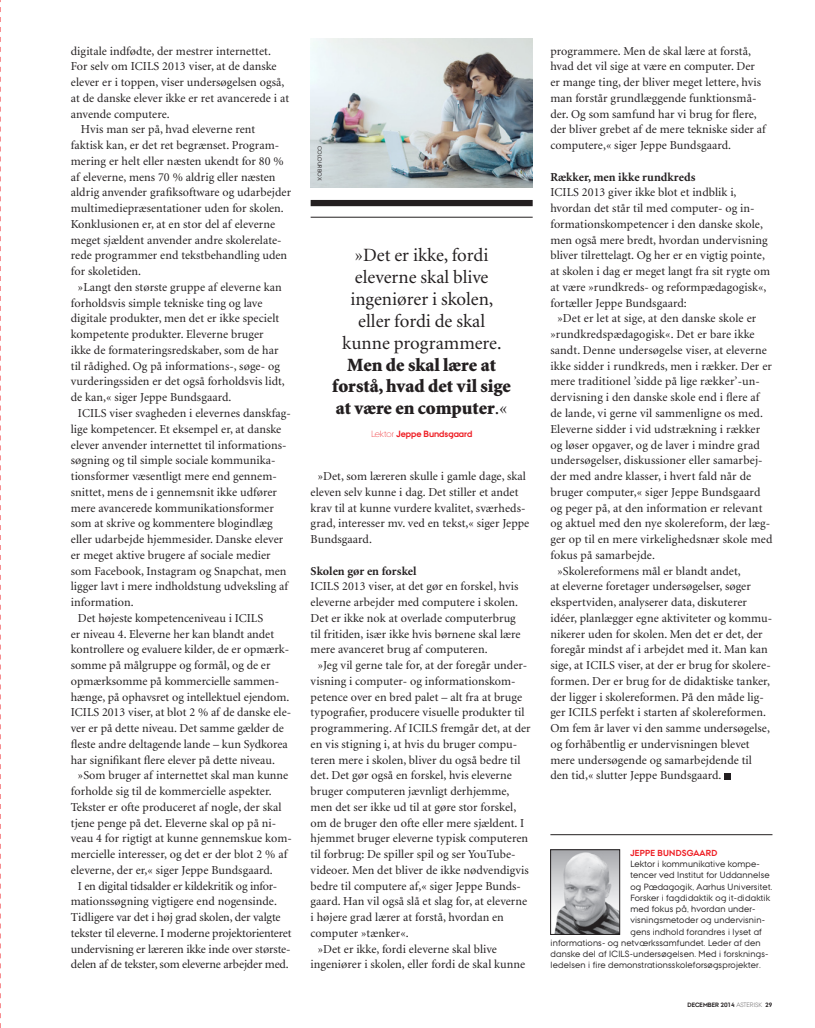
<style>
.page{position:relative;width:815px;height:1028px;background:#fff}
.page>*{position:absolute;margin:0;border:0;box-sizing:border-box;transform-origin:0 0}
.A_Citat{font:18.75px/21.9px "Minion";color:#231f20;text-align:center}
.A_Citat-2{font:900 18.75px/21.9px "Minion";color:#231f20;text-align:center}
.A_Br_indryk{font:12.12px/15.8px "Minion";letter-spacing:.005em;color:#231f20}
.A_Br_indryk-2{font:12.12px/15.8px "Minion";letter-spacing:-.015em;color:#231f20}
.A_Br_indryk-3{font:700 12.12px "Minion";letter-spacing:.005em;color:#231f20}
.A_Box{font:9px "AU Passata";letter-spacing:.02em;color:#231f20}
.A_Citat-3{font:700 9px "AU Passata";color:#ee1d23}
.A_Box-2{font:700 8.75px "AU Passata";letter-spacing:.025em;color:#ee1d23}
.t1{font:700 6.25px "AU Passata";color:#231f20}
.A_Credit{font:5.62px "AU Passata";letter-spacing:.03em;color:#231f20}
.s1{font-weight:400}
.s2{font-weight:300}
</style>
<div class="page">
<svg style="left:724px;top:773px;width:6px;height:6px"></svg>
<hr style="left:550px;top:834px;width:222px;height:1px;background:#231f20">
<img style="left:553px;top:851px;width:65px;height:81px">
<div style="left:551px;top:849px;width:69px;height:85px;border:1px solid #231f20"></div>
<div style="left:311px;top:200px;width:222px;height:6px;background:#231f20"></div>
<hr style="left:311px;top:217px;width:222px;height:1px;background:#231f20">
<img style="left:311px;top:39px;width:222px;height:148px">
<svg style="left:0;top:0;width:1px;height:1028px"></svg>
<p class="A_Br_indryk" style="left:71px;top:43px;width:220px">digitale indfødte, der mestrer internettet.<br>For selv om ICILS 2013 viser, at de danske elever er i toppen, viser undersøgelsen også, at de danske elever ikke er ret avancerede i at anvende computere.</p>
<p class="A_Br_indryk" style="left:71px;top:122px;width:222px;text-indent:10px">Hvis man ser på, hvad eleverne rent<br>faktisk kan, er det ret begrænset. Program&shy;mering er helt eller næsten ukendt for 80 % af eleverne, mens 70 % aldrig eller næsten aldrig anvender grafiksoftware og udarbejder multimediepræsentationer uden for skolen.<br>Konklusionen er, at en stor del af eleverne meget sjældent anvender andre skolerelate&shy;rede programmer end tekstbehandling uden for skoletiden.</p>
<p class="A_Br_indryk" style="left:71px;top:280px;width:215px;text-indent:7px">»Langt den største gruppe af eleverne kan forholdsvis simple tekniske ting og lave digitale produkter, men det er ikke specielt kompetente produkter. Eleverne bruger ikke de formateringsredskaber, som de har til rådighed. Og på informations-, søge- og vurderingssiden er det også forholdsvis lidt, de kan,« siger Jeppe Bundsgaard.</p>
<p class="A_Br_indryk" style="left:71px;top:406px;width:222px;text-indent:7px">ICILS viser svagheden i elevernes danskfag&shy;lige kompetencer. Et eksempel er, at danske elever anvender internettet til informations&shy;søgning og til simple sociale kommunika&shy;tionsformer væsentligt mere end gennem&shy;snittet, mens de i gennemsnit ikke udfører mere avancerede kommunikationsformer som at skrive og kommentere blogindlæg eller udarbejde hjemmesider. Danske elever er meget aktive brugere af sociale medier som Facebook, Instagram og Snapchat, men ligger lavt i mere indholdstung udveksling af information.</p>
<p class="A_Br_indryk" style="left:71px;top:610px;width:222px;text-indent:7px">Det højeste kompetenceniveau i ICILS<br>er niveau 4. Eleverne her kan blandt andet kontrollere og evaluere kilder, de er opmærk&shy;somme på målgruppe og formål, og de er opmærksomme på kommercielle sammen&shy;hænge, på ophavsret og intellektuel ejendom.<br>ICILS 2013 viser, at blot 2 % af de danske ele&shy;ver er på dette niveau. Det samme gælder de fleste andre deltagende lande – kun Sydkorea har signifikant flere elever på dette niveau.</p>
<p class="A_Br_indryk" style="left:71px;top:768px;width:222px;text-indent:7px">»Som bruger af internettet skal man kunne forholde sig til de kommercielle aspekter.<br>Tekster er ofte produceret af nogle, der skal tjene penge på det. Eleverne skal op på ni&shy;veau 4 for rigtigt at kunne gennemskue kom&shy;mercielle interesser, og det er der blot 2 % af eleverne, der er,« siger Jeppe Bundsgaard.</p>
<p class="A_Br_indryk-2" style="left:71px;top:878px;width:222px;text-indent:7px">I en digital tidsalder er kildekritik og infor&shy;mationssøgning vigtigere end nogensinde.<br>Tidligere var det i høj grad skolen, der valgte tekster til eleverne. I moderne projektorienteret undervisning er læreren ikke inde over største&shy;delen af de tekster, som eleverne arbejder med.</p>
<p class="A_Credit" style="left:323px;top:146px;width:36px;rotate:90deg">COLOURBOX</p>
<p class="A_Citat" style="left:342px;top:245px;width:161px">»Det er ikke, fordi eleverne skal blive ingeniører i skolen, eller fordi de skal kunne programmere.</p>
<p class="A_Citat-2" style="left:332px;top:354px;width:180px">Men de skal lære at forstå, hvad det vil sige at være en computer<span class="s1">.«</span></p>
<p class="A_Citat-3" style="left:371px;top:428px;width:103px"><span class="s2">Lektor</span> Jeppe Bundsgaard</p>
<p class="A_Br_indryk" style="left:311px;top:469px;width:220px;text-indent:7px">»Det, som læreren skulle i gamle dage, skal eleven selv kunne i dag. Det stiller et andet krav til at kunne vurdere kvalitet, sværheds&shy;grad, interesser mv. ved en tekst,« siger Jeppe Bundsgaard.</p>
<p class="A_Br_indryk-3" style="left:311px;top:564px;width:107px">Skolen gør en forskel</p>
<p class="A_Br_indryk" style="left:311px;top:579px;width:212px">ICILS 2013 viser, at det gør en forskel, hvis eleverne arbejder med computere i skolen.<br>Det er ikke nok at overlade computerbrug til fritiden, især ikke hvis børnene skal lære mere avanceret brug af computeren.</p>
<p class="A_Br_indryk" style="left:311px;top:658px;width:222px;text-indent:7px">»Jeg vil gerne tale for, at der foregår under&shy;visning i computer- og informationskom&shy;petence over en bred palet – alt fra at bruge typografier, producere visuelle produkter til programmering. Af ICILS fremgår det, at der en vis stigning i, at hvis du bruger compu&shy;teren mere i skolen, bliver du også bedre til det. Det gør også en forskel, hvis eleverne bruger computeren jævnligt derhjemme, men det ser ikke ud til at gøre stor forskel, om de bruger den ofte eller mere sjældent. I hjemmet bruger eleverne typisk computeren til forbrug: De spiller spil og ser YouTube&shy;videoer. Men det bliver de ikke nødvendigvis bedre til computere af,« siger Jeppe Bunds&shy;gaard. Han vil også slå et slag for, at eleverne i højere grad lærer at forstå, hvordan en computer »tænker«.</p>
<p class="A_Br_indryk" style="left:311px;top:941px;width:216px;text-indent:7px">»Det er ikke, fordi eleverne skal blive ingeniører i skolen, eller fordi de skal kunne</p>
<p class="A_Br_indryk" style="left:550px;top:43px;width:217px">programmere. Men de skal lære at forstå, hvad det vil sige at være en computer. Der er mange ting, der bliver meget lettere, hvis man forstår grundlæggende funktionsmå&shy;der. Og som samfund har vi brug for flere, der bliver grebet af de mere tekniske sider af computere,« siger Jeppe Bundsgaard.</p>
<p class="A_Br_indryk-3" style="left:550px;top:171px;width:147px">Rækker, men ikke rundkreds</p>
<p class="A_Br_indryk" style="left:550px;top:185px;width:221px">ICILS 2013 giver ikke blot et indblik i, hvordan det står til med computer- og in&shy;formationskompetencer i den danske skole, men også mere bredt, hvordan undervisning bliver tilrettelagt. Og her er en vigtig pointe, at skolen i dag er meget langt fra sit rygte om at være »rundkreds- og reformpædagogisk«, fortæller Jeppe Bundsgaard:</p>
<p class="A_Br_indryk" style="left:550px;top:311px;width:224px;text-indent:7px">»Det er let at sige, at den danske skole er »rundkredspædagogisk«. Det er bare ikke sandt. Denne undersøgelse viser, at eleverne ikke sidder i rundkreds, men i rækker. Der er mere traditionel ’sidde på lige rækker’-un&shy;dervisning i den danske skole end i flere af de lande, vi gerne vil sammenligne os med.<br>Eleverne sidder i vid udstrækning i rækker og løser opgaver, og de laver i mindre grad undersøgelser, diskussioner eller samarbej&shy;der med andre klasser, i hvert fald når de bruger computer,« siger Jeppe Bundsgaard og peger på, at den information er relevant og aktuel med den nye skolereform, der læg&shy;ger op til en mere virkelighedsnær skole med fokus på samarbejde.</p>
<p class="A_Br_indryk" style="left:550px;top:563px;width:223px;text-indent:7px">»Skolereformens mål er blandt andet,<br>at eleverne foretager undersøgelser, søger ekspertviden, analyserer data, diskuterer idéer, planlægger egne aktiviteter og kommu&shy;nikerer uden for skolen. Men det er det, der foregår mindst af i arbejdet med it. Man kan sige, at ICILS viser, at der er brug for skolere&shy;formen. Der er brug for de didaktiske tanker, der ligger i skolereformen. På den måde lig&shy;ger ICILS perfekt i starten af skolereformen.<br>Om fem år laver vi den samme undersøgelse, og forhåbentlig er undervisningen blevet mere undersøgende og samarbejdende til den tid,« slutter Jeppe Bundsgaard.</p>
<p class="A_Box-2" style="left:630px;top:847px;width:88px">JEPPE BUNDSGAARD</p>
<p class="A_Box" style="left:630px;top:858px;width:131px">Lektor i kommunikative kompe-</p>
<p class="A_Box" style="left:630px;top:870px;width:141px">tencer ved Institut for Uddannelse</p>
<p class="A_Box" style="left:630px;top:881px;width:144px">og Pædagogik, Aarhus Universitet.</p>
<p class="A_Box" style="left:630px;top:892px;width:141px">Forsker i fagdidaktik og it-didaktik</p>
<p class="A_Box" style="left:630px;top:903px;width:127px">med fokus på, hvordan under-</p>
<p class="A_Box" style="left:630px;top:915px;width:136px">visningsmetoder og undervisnin-</p>
<p class="A_Box" style="left:630px;top:926px;width:133px">gens indhold forandres i lyset af</p>
<p class="A_Box" style="left:551px;top:937px;width:212px">informations- og netværkssamfundet. Leder af den</p>
<p class="A_Box" style="left:551px;top:948px;width:219px">danske del af ICILS-undersøgelsen. Med i forsknings-</p>
<p class="A_Box" style="left:551px;top:960px;width:212px">ledelsen i fire demonstrationsskoleforsøgsprojekter.</p>
<p class="t1" style="left:687px;top:1001px;width:86px">DECEMBER 2014 <span class="s2">ASTERISK</span> 29</p>
</div>
